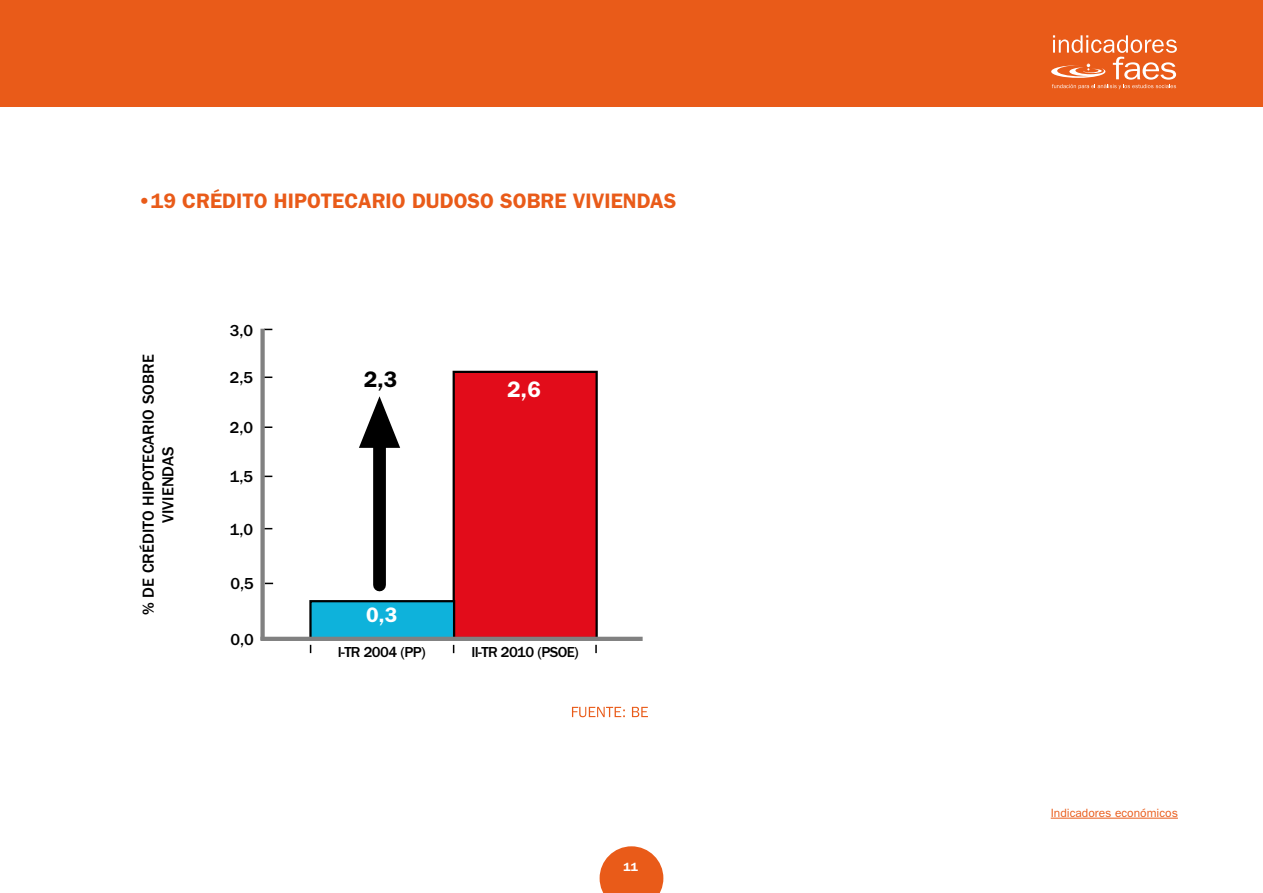
<style>
.page{position:relative;width:1263px;height:893px;background:#fff}
.page>*{position:absolute;margin:0;border:0;box-sizing:border-box;transform-origin:0 0}
.t1{font:600 22.5px "Franklin Gothic";color:#fff}
.t2{font:600 22.5px "Franklin Gothic";color:#000}
.t3{font:600 21px "Franklin Gothic";color:#e95b19}
.t4{font:600 21px "Franklin Gothic";color:#fff}
.t5{font:500 16.5px/19.8px "Franklin Gothic";color:#000;text-align:center}
.t6{font:500 15px "Franklin Gothic";letter-spacing:-.04em;color:#000}
.t7{font:12px "Franklin Gothic";color:#e95b19}
.t8{font:600 12px "Franklin Gothic";color:#fff}
</style>
<div class="page">
<hr style="left:0;top:0;width:1px;height:107px;background:#e95b19">
<svg style="left:600px;top:846px;width:63px;height:47px;background:#ec743d"></svg>
<div style="left:0;top:0;width:1263px;height:106px;background:#e95b19"></div>
<svg style="left:1051px;top:35px;width:126px;height:54px"></svg>
<hr style="left:1051px;top:818px;width:127px;height:1px;background:#e95b19">
<div style="left:454px;top:372px;width:143px;height:266px;background:#e20c1a"></div>
<div style="left:453px;top:371px;width:145px;height:268px;border:2px solid #000"></div>
<svg style="left:572px;top:707px;width:53px;height:10px"></svg>
<svg style="left:632px;top:707px;width:16px;height:10px"></svg>
<svg style="left:595px;top:645px;width:2px;height:8px"></svg>
<div style="left:310px;top:601px;width:144px;height:38px;background:#0eb2db"></div>
<div style="left:309px;top:600px;width:146px;height:40px;border:2px solid #000"></div>
<svg style="left:265px;top:426px;width:7px;height:2px"></svg>
<hr style="left:260px;top:637px;width:383px;height:4px;background:#818181">
<div style="left:373px;top:447px;width:13px;height:138px;background:#000"></div>
<div style="left:260px;top:329px;width:5px;height:311px;background:#818181"></div>
<svg style="left:359px;top:396px;width:41px;height:52px"></svg>
<p class="t3" style="left:138px;top:189px;width:71px">•19 CRÉDITOHIPOTECARIODUDOSOSOBRE</p>
<p class="t3" style="left:573px;top:189px;width:45px">VIVIENDAS</p>
<p class="t5" style="left:139px;top:615px;width:262px;rotate:-90deg">% DE CRÉDITO HIPOTECARIO SOBRE<br>VIVIENDAS</p>
<p class="t5" style="left:230px;top:321px;width:25px">3,0</p>
<p class="t5" style="left:230px;top:368px;width:25px">2,5</p>
<p class="t5" style="left:230px;top:418px;width:25px">2,0</p>
<p class="t5" style="left:230px;top:467px;width:25px">1,5</p>
<p class="t5" style="left:230px;top:519px;width:25px">1,0</p>
<p class="t5" style="left:231px;top:574px;width:25px">0,5</p>
<p class="t5" style="left:231px;top:629px;width:25px">0,0</p>
<h1 class="t2" style="left:364px;top:366px;width:35px">2,3</h1>
<h1 class="t1" style="left:507px;top:376px;width:35px">2,6</h1>
<p class="t4" style="left:366px;top:602px;width:33px">0,3</p>
<p class="t6" style="left:338px;top:644px;width:89px">I-TR 2004 (PP)</p>
<p class="t6" style="left:471px;top:644px;width:109px">II-TR 2010 (PSOE)</p>
<p class="t8" style="left:623px;top:860px;width:16px">11</p>
<p class="t7" style="left:1051px;top:806px;width:129px">Indicadores económicos</p>
</div>
